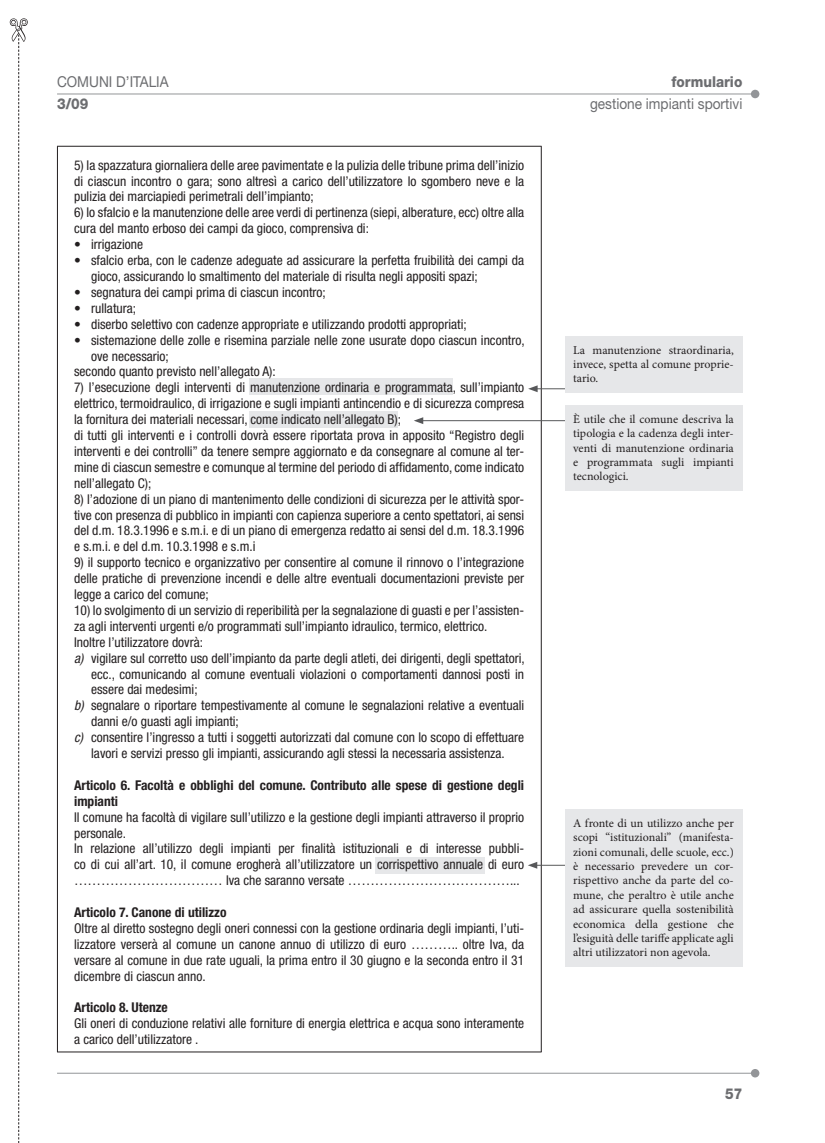
<style>
.page{position:relative;width:825px;height:1143px;background:#fff}
.page>*{position:absolute;margin:0;border:0;box-sizing:border-box;transform-origin:0 0}
.t1{font:15px "Helvetica Neue";color:#6c6d70;scale:.91 1}
.t2{font:800 15px "Helvetica Neue";color:#6c6d70;scale:.91 1}
.t3{font:condensed 13.5px/15.9px "Helvetica Neue";color:#231f20}
.t4{font:700 condensed 13.5px/15.9px "Helvetica Neue";color:#231f20}
.t5{font:12px/14.4px "Minion Pro";color:#231f20;text-align:justify}
.s1{font-style:italic}
</style>
<div class="page">
<hr style="left:57px;top:94px;width:698px;height:1px;background:#939598">
<div style="left:750px;top:90px;width:9px;height:8px;background:#939598;border-radius:50%"></div>
<hr style="left:57px;top:1073px;width:696px;height:1px;background:#939598">
<div style="left:750px;top:1069px;width:9px;height:8px;background:#939598;border-radius:50%"></div>
<svg style="left:10px;top:18px;width:18px;height:1125px"></svg>
<hr style="left:540px;top:146px;width:1px;height:906px;background:#231f20">
<hr style="left:57px;top:146px;width:1px;height:906px;background:#231f20">
<hr style="left:57px;top:146px;width:484px;height:1px;background:#231f20">
<hr style="left:57px;top:1052px;width:484px;height:1px;background:#231f20">
<div style="left:375px;top:857px;width:109px;height:16px;background:#e6e7e9"></div>
<div style="left:249px;top:411px;width:149px;height:17px;background:#e6e7e9"></div>
<div style="left:249px;top:378px;width:203px;height:17px;background:#e6e7e9"></div>
<svg style="left:528px;top:854px;width:36px;height:15px"></svg>
<svg style="left:414px;top:412px;width:150px;height:12px"></svg>
<svg style="left:528px;top:366px;width:36px;height:26px"></svg>
<div style="left:564px;top:336px;width:178px;height:57px;background:#e6e7e9"></div>
<div style="left:564px;top:405px;width:178px;height:86px;background:#e6e7e9"></div>
<div style="left:564px;top:810px;width:178px;height:157px;background:#e6e7e9"></div>
<p class="t1" style="left:57px;top:76px;width:124px">COMUNI D’ITALIA</p>
<p class="t2" style="left:57px;top:99px;width:36px">3/09</p>
<p class="t3" style="left:74px;top:158px;width:451px;text-align:justify">5) la spazzatura giornaliera delle aree pavimentate e la pulizia delle tribune prima dell’inizio di ciascun incontro o gara; sono altresì a carico dell’utilizzatore lo sgombero neve e la pulizia dei marciapiedi perimetrali dell’impianto;</p>
<p class="t3" style="left:74px;top:206px;width:451px">6) lo sfalcio e la manutenzione delle aree verdi di pertinenza (siepi, alberature, ecc) oltre alla cura del manto erboso dei campi da gioco, comprensiva di:</p>
<p class="t3" style="left:74px;top:238px;width:70px">• irrigazione</p>
<p class="t3" style="left:91px;top:254px;width:434px;text-indent:-17px">• sfalcio erba, con le cadenze adeguate ad assicurare la perfetta fruibilità dei campi da gioco, assicurando lo smaltimento del materiale di risulta negli appositi spazi;</p>
<p class="t3" style="left:74px;top:285px;width:253px">• segnatura dei campi prima di ciascun incontro;</p>
<p class="t3" style="left:74px;top:301px;width:63px">• rullatura;</p>
<p class="t3" style="left:74px;top:317px;width:394px">• diserbo selettivo con cadenze appropriate e utilizzando prodotti appropriati;</p>
<p class="t3" style="left:74px;top:333px;width:452px">• sistemazione delle zolle e risemina parziale nelle zone usurate dopo ciascun incontro,</p>
<p class="t3" style="left:91px;top:349px;width:79px">ove necessario;</p>
<p class="t3" style="left:74px;top:365px;width:203px">secondo quanto previsto nell’allegato A):</p>
<p class="t3" style="left:74px;top:381px;width:451px">7) l’esecuzione degli interventi di manutenzione ordinaria e programmata, sull’impianto elettrico, termoidraulico, di irrigazione e sugli impianti antincendio e di sicurezza compresa la fornitura dei materiali necessari, come indicato nell’allegato B);<br>di tutti gli interventi e i controlli dovrà essere riportata prova in apposito “Registro degli interventi e dei controlli” da tenere sempre aggiornato e da consegnare al comune al ter&shy;mine di ciascun semestre e comunque al termine del periodo di affidamento, come indicato nell’allegato C);</p>
<p class="t3" style="left:74px;top:492px;width:451px;text-align:justify">8) l’adozione di un piano di mantenimento delle condizioni di sicurezza per le attività spor&shy;tive con presenza di pubblico in impianti con capienza superiore a cento spettatori, ai sensi del d.m. 18.3.1996 e s.m.i. e di un piano di emergenza redatto ai sensi del d.m. 18.3.1996 e s.m.i. e del d.m. 10.3.1998 e s.m.i</p>
<p class="t3" style="left:74px;top:556px;width:451px;text-align:justify">9) il supporto tecnico e organizzativo per consentire al comune il rinnovo o l’integrazione delle pratiche di prevenzione incendi e delle altre eventuali documentazioni previste per legge a carico del comune;</p>
<p class="t3" style="left:74px;top:603px;width:451px">10) lo svolgimento di un servizio di reperibilità per la segnalazione di guasti e per l’assisten-</p>
<p class="t3" style="left:74px;top:619px;width:414px">za agli interventi urgenti e/o programmati sull’impianto idraulico, termico, elettrico.</p>
<p class="t3" style="left:74px;top:635px;width:130px">Inoltre l’utilizzatore dovrà:</p>
<p class="t3" style="left:74px;top:651px;width:452px"><span class="s1">a)</span> vigilare sul corretto uso dell’impianto da parte degli atleti, dei dirigenti, degli spettatori,</p>
<p class="t3" style="left:91px;top:667px;width:434px">ecc., comunicando al comune eventuali violazioni o comportamenti dannosi posti in</p>
<p class="t3" style="left:91px;top:683px;width:108px">essere dai medesimi;</p>
<p class="t3" style="left:74px;top:699px;width:451px"><span class="s1">b)</span> segnalare o riportare tempestivamente al comune le segnalazioni relative a eventuali</p>
<p class="t3" style="left:91px;top:715px;width:149px">danni e/o guasti agli impianti;</p>
<p class="t3" style="left:74px;top:731px;width:451px"><span class="s1">c)</span> consentire l’ingresso a tutti i soggetti autorizzati dal comune con lo scopo di effettuare</p>
<p class="t3" style="left:91px;top:746px;width:415px">lavori e servizi presso gli impianti, assicurando agli stessi la necessaria assistenza.</p>
<p class="t4" style="left:74px;top:778px;width:451px">Articolo 6. Facoltà e obblighi del comune. Contributo alle spese di gestione degli impianti</p>
<p class="t3" style="left:74px;top:810px;width:451px">Il comune ha facoltà di vigilare sull’utilizzo e la gestione degli impianti attraverso il proprio personale.<br>In relazione all’utilizzo degli impianti per finalità istituzionali e di interesse pubbli&shy;co di cui all’art. 10, il comune erogherà all’utilizzatore un corrispettivo annuale di euro …………………………… Iva che saranno versate ………………………………...</p>
<p class="t4" style="left:74px;top:905px;width:154px">Articolo 7. Canone di utilizzo</p>
<p class="t3" style="left:74px;top:921px;width:451px;text-align:justify">Oltre al diretto sostegno degli oneri connessi con la gestione ordinaria degli impianti, l’uti&shy;lizzatore verserà al comune un canone annuo di utilizzo di euro ……….. oltre Iva, da versare al comune in due rate uguali, la prima entro il 30 giugno e la seconda entro il 31 dicembre di ciascun anno.</p>
<p class="t4" style="left:74px;top:1001px;width:95px">Articolo 8. Utenze</p>
<p class="t3" style="left:74px;top:1017px;width:451px">Gli oneri di conduzione relativi alle forniture di energia elettrica e acqua sono interamente a carico dell’utilizzatore .</p>
<p class="t2" style="left:671px;top:76px;width:79px">formulario</p>
<p class="t1" style="left:589px;top:99px;width:169px">gestione impianti sportivi</p>
<p class="t5" style="left:573px;top:344px;width:162px">La manutenzione straordinaria, invece, spetta al comune proprie&shy;tario.</p>
<p class="t5" style="left:573px;top:413px;width:162px">È utile che il comune descriva la tipologia e la cadenza degli inter&shy;venti di manutenzione ordinaria e programmata sugli impianti tecnologici.</p>
<p class="t5" style="left:573px;top:817px;width:162px">A fronte di un utilizzo anche per scopi “istituzionali” (manifesta&shy;zioni comunali, delle scuole, ecc.) è necessario prevedere un cor&shy;rispettivo anche da parte del co&shy;mune, che peraltro è utile anche ad assicurare quella sostenibilità economica della gestione che l’esiguità delle tariffe applicate agli altri utilizzatori non agevola.</p>
<p class="t2" style="left:724px;top:1088px;width:20px">57</p>
</div>
